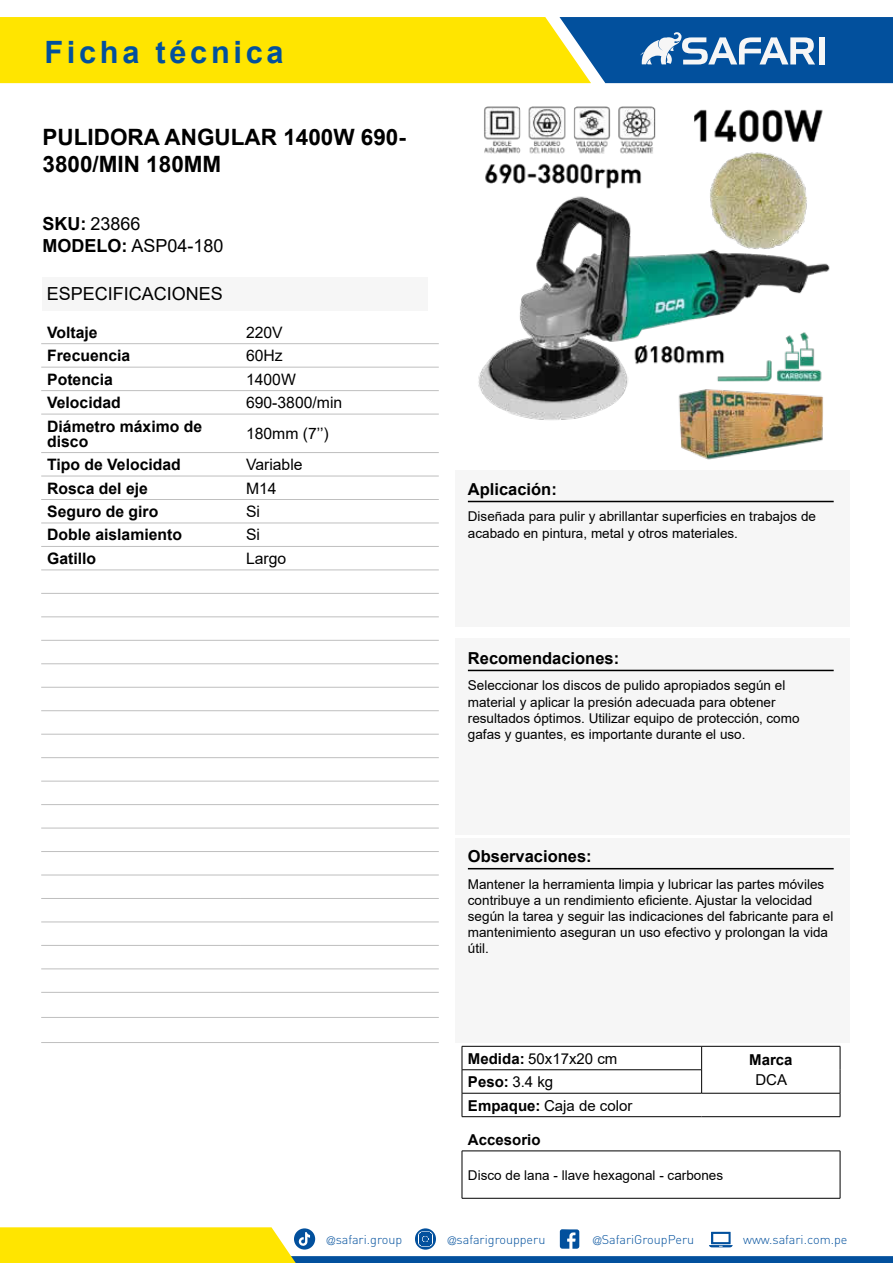
<style>
.page{position:relative;width:893px;height:1263px;background:#fff}
.page>*{position:absolute;margin:0;border:0;box-sizing:border-box;transform-origin:0 0}
.t1{font:700 30.75px "Arial";letter-spacing:.12em;color:#02509d}
.t2{font:700 22.5px/27px "Arial";color:#000}
.t3{font:18px/21.9px "Arial";color:#000}
.t4{font:700 16.5px "Arial";color:#000}
.t5{font:700 15.75px/15px "Arial";color:#000}
.t6{font:15.75px "Arial";color:#000}
.t7{font:15px "Arial";color:#000}
.t8{font:700 15px "Arial";color:#000}
.t9{font:13.5px/16.2px "Arial";color:#000}
.t10{font:300 12.6px "DIN";color:#02509d}
.s1{font-weight:700}
.s2{font-weight:400}
.s3{font-family:"Helvetica LT Std";font-stretch:condensed;font-size:11.25px}
</style>
<div class="page">
<svg style="left:0;top:1227px;width:893px;height:36px"></svg>
<svg style="left:0;top:17px;width:893px;height:66px;background:#b1b83e"></svg>
<div style="left:819px;top:37px;width:6px;height:27px;background:#f6f6f6"></div>
<div style="left:455px;top:470px;width:395px;height:157px;background:#f6f6f6"></div>
<hr style="left:468px;top:501px;width:366px;height:1px;background:#000">
<div style="left:455px;top:638px;width:395px;height:196px;background:#f6f6f6"></div>
<hr style="left:468px;top:670px;width:366px;height:1px;background:#000">
<div style="left:455px;top:838px;width:395px;height:204px;background:#f6f6f6"></div>
<hr style="left:468px;top:868px;width:366px;height:1px;background:#000">
<hr style="left:462px;top:1151px;width:378px;height:1px;background:#000">
<hr style="left:462px;top:1151px;width:1px;height:47px;background:#000">
<hr style="left:840px;top:1151px;width:1px;height:47px;background:#000">
<hr style="left:462px;top:1198px;width:378px;height:1px;background:#000">
<hr style="left:41px;top:343px;width:199px;height:1px;background:#bfbfbf">
<hr style="left:240px;top:343px;width:199px;height:1px;background:#bfbfbf">
<hr style="left:41px;top:1042px;width:199px;height:1px;background:#bfbfbf">
<hr style="left:240px;top:1042px;width:199px;height:1px;background:#bfbfbf">
<hr style="left:41px;top:367px;width:199px;height:1px;background:#bfbfbf">
<hr style="left:240px;top:367px;width:199px;height:1px;background:#bfbfbf">
<hr style="left:41px;top:390px;width:199px;height:1px;background:#bfbfbf">
<hr style="left:240px;top:390px;width:199px;height:1px;background:#bfbfbf">
<hr style="left:41px;top:414px;width:199px;height:1px;background:#bfbfbf">
<hr style="left:240px;top:414px;width:199px;height:1px;background:#bfbfbf">
<hr style="left:41px;top:452px;width:199px;height:1px;background:#bfbfbf">
<hr style="left:240px;top:452px;width:199px;height:1px;background:#bfbfbf">
<hr style="left:41px;top:476px;width:199px;height:1px;background:#bfbfbf">
<hr style="left:240px;top:476px;width:199px;height:1px;background:#bfbfbf">
<hr style="left:41px;top:499px;width:199px;height:1px;background:#bfbfbf">
<hr style="left:240px;top:499px;width:199px;height:1px;background:#bfbfbf">
<hr style="left:41px;top:523px;width:199px;height:1px;background:#bfbfbf">
<hr style="left:240px;top:523px;width:199px;height:1px;background:#bfbfbf">
<hr style="left:41px;top:546px;width:199px;height:1px;background:#bfbfbf">
<hr style="left:240px;top:546px;width:199px;height:1px;background:#bfbfbf">
<hr style="left:41px;top:570px;width:199px;height:1px;background:#bfbfbf">
<hr style="left:240px;top:570px;width:199px;height:1px;background:#bfbfbf">
<hr style="left:41px;top:593px;width:199px;height:1px;background:#bfbfbf">
<hr style="left:240px;top:593px;width:199px;height:1px;background:#bfbfbf">
<hr style="left:41px;top:617px;width:199px;height:1px;background:#bfbfbf">
<hr style="left:240px;top:617px;width:199px;height:1px;background:#bfbfbf">
<hr style="left:41px;top:640px;width:199px;height:1px;background:#bfbfbf">
<hr style="left:240px;top:640px;width:199px;height:1px;background:#bfbfbf">
<hr style="left:41px;top:663px;width:199px;height:1px;background:#bfbfbf">
<hr style="left:240px;top:663px;width:199px;height:1px;background:#bfbfbf">
<hr style="left:41px;top:687px;width:199px;height:1px;background:#bfbfbf">
<hr style="left:240px;top:687px;width:199px;height:1px;background:#bfbfbf">
<hr style="left:41px;top:710px;width:199px;height:1px;background:#bfbfbf">
<hr style="left:240px;top:710px;width:199px;height:1px;background:#bfbfbf">
<hr style="left:41px;top:734px;width:199px;height:1px;background:#bfbfbf">
<hr style="left:240px;top:734px;width:199px;height:1px;background:#bfbfbf">
<hr style="left:41px;top:757px;width:199px;height:1px;background:#bfbfbf">
<hr style="left:240px;top:757px;width:199px;height:1px;background:#bfbfbf">
<hr style="left:41px;top:781px;width:199px;height:1px;background:#bfbfbf">
<hr style="left:240px;top:781px;width:199px;height:1px;background:#bfbfbf">
<hr style="left:41px;top:804px;width:199px;height:1px;background:#bfbfbf">
<hr style="left:240px;top:804px;width:199px;height:1px;background:#bfbfbf">
<hr style="left:41px;top:828px;width:199px;height:1px;background:#bfbfbf">
<hr style="left:240px;top:828px;width:199px;height:1px;background:#bfbfbf">
<hr style="left:41px;top:851px;width:199px;height:1px;background:#bfbfbf">
<hr style="left:240px;top:851px;width:199px;height:1px;background:#bfbfbf">
<hr style="left:41px;top:875px;width:199px;height:1px;background:#bfbfbf">
<hr style="left:240px;top:875px;width:199px;height:1px;background:#bfbfbf">
<hr style="left:41px;top:898px;width:199px;height:1px;background:#bfbfbf">
<hr style="left:240px;top:898px;width:199px;height:1px;background:#bfbfbf">
<hr style="left:41px;top:922px;width:199px;height:1px;background:#bfbfbf">
<hr style="left:240px;top:922px;width:199px;height:1px;background:#bfbfbf">
<hr style="left:41px;top:945px;width:199px;height:1px;background:#bfbfbf">
<hr style="left:240px;top:945px;width:199px;height:1px;background:#bfbfbf">
<hr style="left:41px;top:969px;width:199px;height:1px;background:#bfbfbf">
<hr style="left:240px;top:969px;width:199px;height:1px;background:#bfbfbf">
<hr style="left:41px;top:992px;width:199px;height:1px;background:#bfbfbf">
<hr style="left:240px;top:992px;width:199px;height:1px;background:#bfbfbf">
<hr style="left:41px;top:1017px;width:199px;height:1px;background:#bfbfbf">
<hr style="left:240px;top:1017px;width:199px;height:1px;background:#bfbfbf">
<img style="left:478px;top:106px;width:352px;height:354px">
<div style="left:43px;top:277px;width:385px;height:33px;background:#f6f6f6"></div>
<hr style="left:462px;top:1069px;width:239px;height:1px;background:#000">
<hr style="left:462px;top:1093px;width:240px;height:1px;background:#000">
<hr style="left:702px;top:1093px;width:138px;height:1px;background:#000">
<hr style="left:462px;top:1046px;width:240px;height:1px;background:#000">
<hr style="left:702px;top:1046px;width:138px;height:1px;background:#000">
<svg style="left:701px;top:1046px;width:1px;height:47px"></svg>
<svg style="left:462px;top:1046px;width:1px;height:70px"></svg>
<svg style="left:840px;top:1046px;width:1px;height:70px"></svg>
<hr style="left:462px;top:1116px;width:240px;height:1px;background:#000">
<hr style="left:702px;top:1116px;width:138px;height:1px;background:#000">
<h1 class="t1" style="left:44px;top:34px;width:241px">Ficha técnica</h1>
<h2 class="t2" style="left:43px;top:126px;width:365px">PULIDORA ANGULAR 1400W 690-<br>3800/MIN 180MM</h2>
<h3 class="t3" style="left:43px;top:213px;width:183px"><span class="s1">SKU:</span> 23866<br><span class="s1">MODELO:</span> ASP04-180</h3>
<h3 class="t3" style="left:47px;top:282px;width:178px">ESPECIFICACIONES</h3>
<p class="t5" style="left:47px;top:326px;width:52px">Voltaje</p>
<p class="t6" style="left:246px;top:323px;width:38px">220V</p>
<p class="t5" style="left:47px;top:350px;width:85px">Frecuencia</p>
<p class="t6" style="left:246px;top:345px;width:38px">60Hz</p>
<p class="t5" style="left:47px;top:373px;width:67px">Potencia</p>
<p class="t6" style="left:246px;top:370px;width:51px">1400W</p>
<p class="t5" style="left:47px;top:396px;width:75px">Velocidad</p>
<p class="t6" style="left:246px;top:392px;width:98px">690-3800/min</p>
<p class="t5" style="left:47px;top:420px;width:156px">Diámetro máximo de disco</p>
<p class="t6" style="left:246px;top:423px;width:84px">180mm (7’’)</p>
<p class="t5" style="left:47px;top:458px;width:135px">Tipo de Velocidad</p>
<p class="t6" style="left:246px;top:455px;width:58px">Variable</p>
<p class="t5" style="left:47px;top:482px;width:102px">Rosca del eje</p>
<p class="t6" style="left:246px;top:479px;width:32px">M14</p>
<p class="t5" style="left:47px;top:505px;width:113px">Seguro de giro</p>
<p class="t6" style="left:246px;top:502px;width:16px">Si</p>
<p class="t5" style="left:47px;top:529px;width:136px">Doble aislamiento</p>
<p class="t6" style="left:246px;top:526px;width:16px">Si</p>
<p class="t5" style="left:47px;top:552px;width:51px">Gatillo</p>
<p class="t6" style="left:246px;top:547px;width:42px">Largo</p>
<p class="t4" style="left:468px;top:483px;width:90px">Aplicación:</p>
<p class="t9" style="left:468px;top:508px;width:350px">Diseñada para pulir y abrillantar superficies en trabajos de acabado en pintura, metal y otros materiales.</p>
<p class="t4" style="left:468px;top:652px;width:153px">Recomendaciones:</p>
<p class="t9" style="left:468px;top:677px;width:333px">Seleccionar los discos de pulido apropiados según el material y aplicar la presión adecuada para obtener resultados óptimos. Utilizar equipo de protección, como gafas y guantes, es importante durante el uso.</p>
<p class="t4" style="left:468px;top:850px;width:125px">Observaciones:</p>
<p class="t9" style="left:468px;top:876px;width:367px">Mantener la herramienta limpia y lubricar las partes móviles contribuye a un rendimiento eficiente. Ajustar la velocidad según la tarea y seguir las indicaciones del fabricante para el mantenimiento aseguran un uso efectivo y prolongan la vida útil.</p>
<p class="t7" style="left:468px;top:1048px;width:151px"><span class="s1">Medida:</span> 50x17x20 cm</p>
<p class="t8" style="left:749px;top:1054px;width:45px">Marca</p>
<p class="t8" style="left:468px;top:1076px;width:87px">Peso: <span class="s2">3.4 kg</span></p>
<p class="t7" style="left:755px;top:1071px;width:33px">DCA</p>
<p class="t7" style="left:468px;top:1095px;width:166px"><span class="s1">Empaque:</span> Caja de color</p>
<p class="t8" style="left:468px;top:1134px;width:74px">Accesorio</p>
<p class="t9" style="left:468px;top:1166px;width:257px">Disco de lana - llave hexagonal - carbones</p>
<p class="t10" style="left:327px;top:1234px;width:77px"><span class="s3">@</span>safari.group</p>
<p class="t10" style="left:448px;top:1234px;width:99px"><span class="s3">@</span>safarigroupperu</p>
<p class="t10" style="left:593px;top:1234px;width:103px"><span class="s3">@</span>SafariGroupPeru</p>
<p class="t10" style="left:743px;top:1234px;width:106px">www.safari.com.pe</p>
</div>
